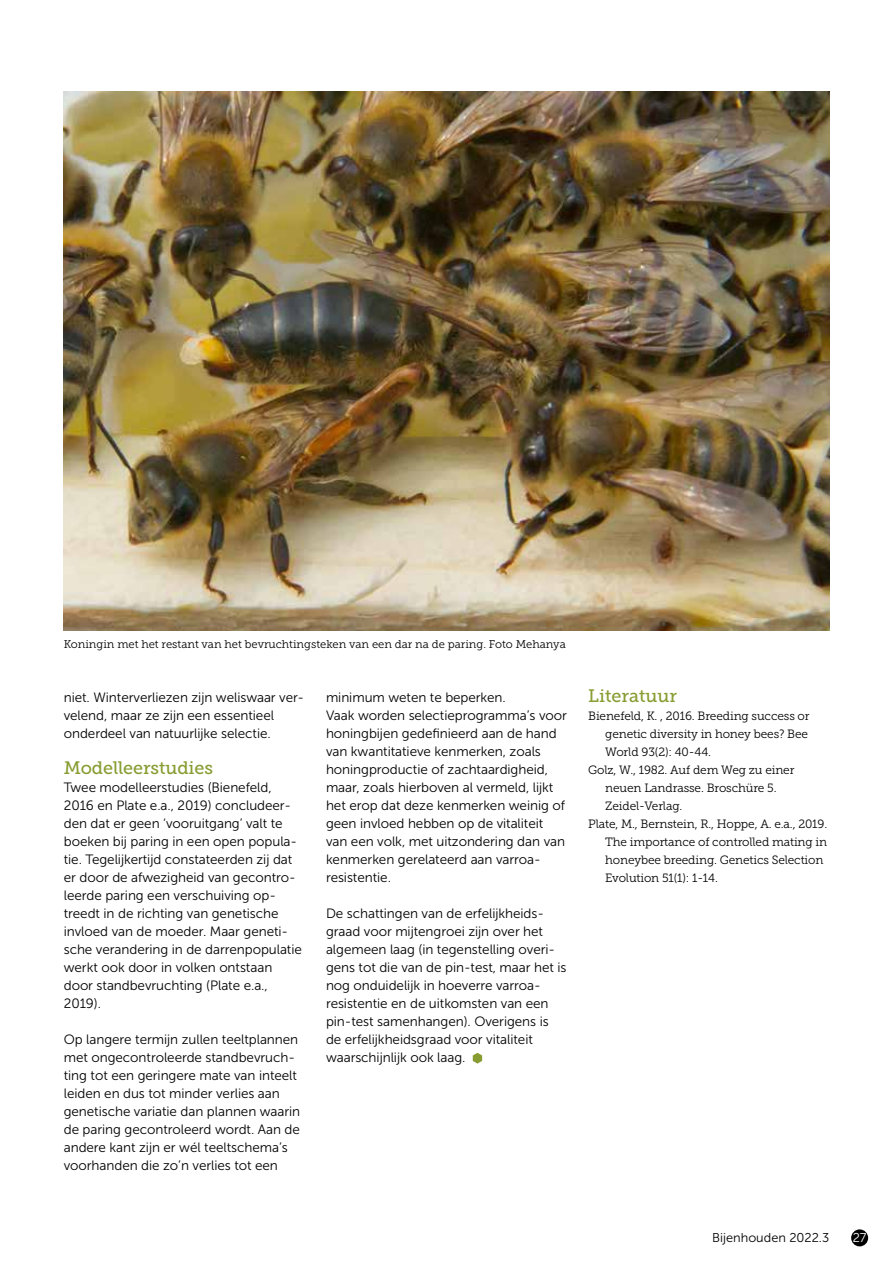
<style>
.page{position:relative;width:893px;height:1263px;background:#fff}
.page>*{position:absolute;margin:0;border:0;box-sizing:border-box;transform-origin:0 0}
.t1{font:18px "Museo Slab 500";letter-spacing:-.005em;color:#879d32}
.t2{font:13.5px/18px "Museo Sans 300";letter-spacing:-.005em;color:#000}
.t3{font:12.75px "Museo Sans 300";color:#000}
.t4{font:12.75px "Museo Sans 300";color:#fff}
.t5{font:12px "Museo Slab 300";letter-spacing:-.01em;color:#000}
.t6{font:11.25px "Museo Slab 300";color:#000}
</style>
<div class="page">
<svg style="left:473px;top:1053px;width:9px;height:10px"></svg>
<img style="left:64px;top:91px;width:765px;height:539px">
<div style="left:851px;top:1229px;width:17px;height:17px;background:#000;border-radius:50%"></div>
<p class="t6" style="left:64px;top:638px;width:504px">Koningin met het restant van het bevruchtingsteken van een dar na de paring. Foto Mehanya</p>
<p class="t2" style="left:64px;top:688px;width:242px">niet. Winterverliezen zijn weliswaar ver&shy;velend, maar ze zijn een essentieel onderdeel van natuurlijke selectie.</p>
<h1 class="t1" style="left:64px;top:758px;width:151px">Modelleerstudies</h1>
<p class="t2" style="left:64px;top:778px;width:240px">Twee modelleerstudies (Bienefeld, 2016 en Plate e.a., 2019) concludeer&shy;den dat er geen ‘vooruitgang’ valt te boeken bij paring in een open popula&shy;tie. Tegelijkertijd constateerden zij dat er door de afwezigheid van gecontro&shy;leerde paring een verschuiving op&shy;treedt in de richting van genetische invloed van de moeder. Maar geneti&shy;sche verandering in de darrenpopulatie werkt ook door in volken ontstaan door standbevruchting (Plate e.a., 2019).</p>
<p class="t2" style="left:64px;top:1030px;width:238px">Op langere termijn zullen teeltplannen met ongecontroleerde standbevruch&shy;ting tot een geringere mate van inteelt leiden en dus tot minder verlies aan genetische variatie dan plannen waarin de paring gecontroleerd wordt. Aan de andere kant zijn er wél teeltschema’s voorhanden die zo’n verlies tot een</p>
<p class="t2" style="left:326px;top:688px;width:242px">minimum weten te beperken.<br>Vaak worden selectieprogramma’s voor honingbijen gedefinieerd aan de hand van kwantitatieve kenmerken, zoals honingproductie of zachtaardigheid, maar, zoals hierboven al vermeld, lijkt het erop dat deze kenmerken weinig of geen invloed hebben op de vitaliteit van een volk, met uitzondering dan van kenmerken gerelateerd aan varroa&shy;resistentie.</p>
<p class="t2" style="left:326px;top:904px;width:242px">De schattingen van de erfelijkheids&shy;graad voor mijtengroei zijn over het algemeen laag (in tegenstelling overi&shy;gens tot die van de pin-test, maar het is nog onduidelijk in hoeverre varroa&shy;resistentie en de uitkomsten van een pin-test samenhangen). Overigens is de erfelijkheidsgraad voor vitaliteit waarschijnlijk ook laag.</p>
<h1 class="t1" style="left:588px;top:686px;width:90px">Literatuur</h1>
<p class="t5" style="left:588px;top:709px;width:223px">Bienefeld, K. , 2016. Breeding success or</p>
<p class="t5" style="left:605px;top:727px;width:204px">genetic diversity in honey bees? Bee</p>
<p class="t5" style="left:605px;top:745px;width:107px">World 93(2): 40-44.</p>
<p class="t5" style="left:588px;top:763px;width:208px">Golz, W., 1982. Auf dem Weg zu einer</p>
<p class="t5" style="left:605px;top:781px;width:173px">neuen Landrasse. Broschüre 5.</p>
<p class="t5" style="left:605px;top:799px;width:79px">Zeidel-Verlag.</p>
<p class="t5" style="left:588px;top:817px;width:241px">Plate, M., Bernstein, R., Hoppe, A. e.a., 2019.</p>
<p class="t5" style="left:605px;top:835px;width:223px">The importance of controlled mating in</p>
<p class="t5" style="left:605px;top:853px;width:220px">honeybee breeding. Genetics Selection</p>
<p class="t5" style="left:605px;top:871px;width:114px">Evolution 51(1): 1-14.</p>
<p class="t3" style="left:712px;top:1231px;width:118px">Bijenhouden 2022.3</p>
<p class="t4" style="left:853px;top:1231px;width:15px">27</p>
</div>
